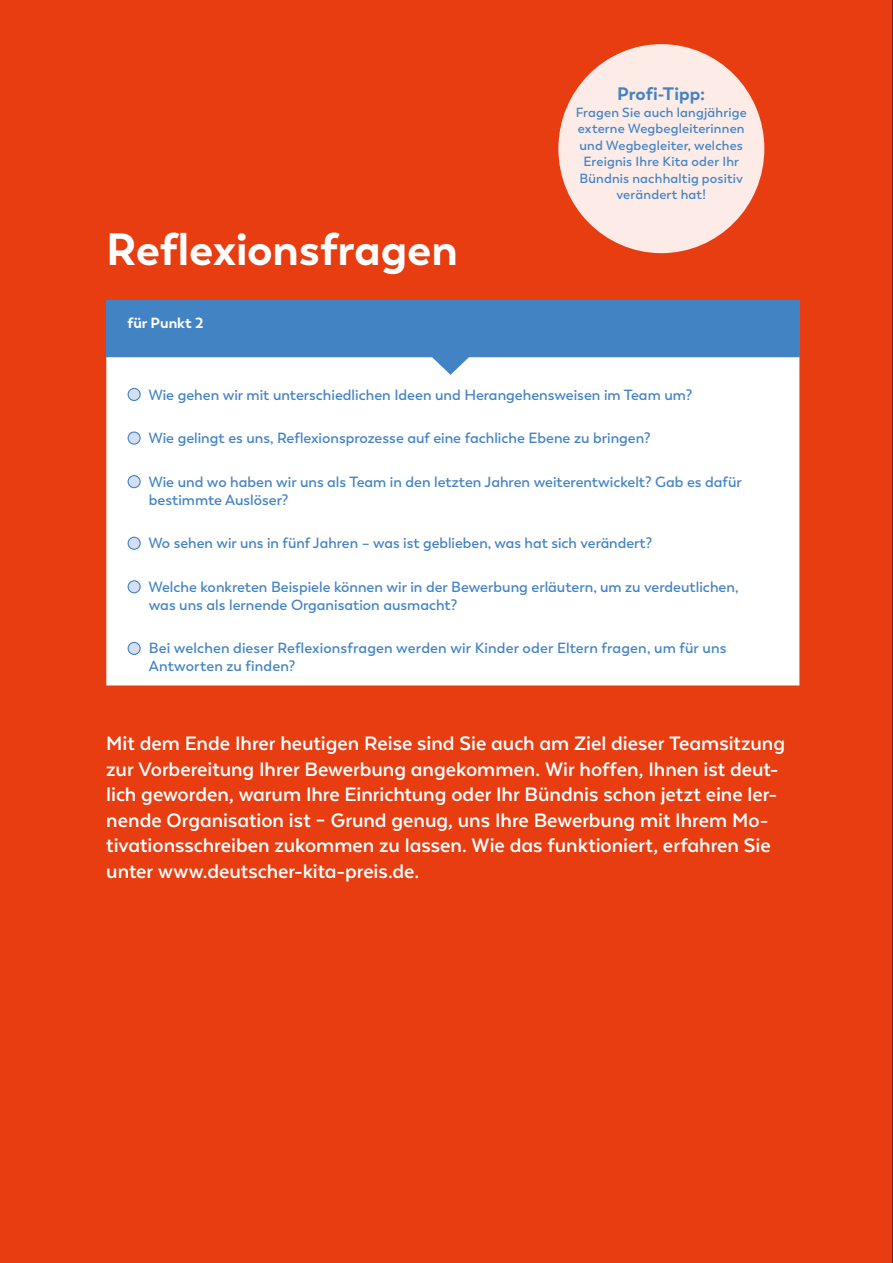
<style>
.page{position:relative;width:893px;height:1263px;background:#e73d11}
.page>*{position:absolute;margin:0;border:0;box-sizing:border-box;transform-origin:0 0}
.t1{font:700 45px "Trenda";letter-spacing:-.005em;color:#fff}
.t2{font:700 22.5px/25.5px "Texta Alt";color:#fff}
.t3{font:700 18px "Trenda";color:#4383c4}
.t4{font:600 14.7px/18px "Trenda";color:#4383c4}
.t5{font:700 14.7px "Trenda";color:#fff}
.t6{font:600 13.2px/16.5px "Trenda";letter-spacing:.015em;color:#4383c4;text-align:center}
</style>
<div class="page">
<div style="left:558px;top:44px;width:206px;height:209px;background:#fcebe6;border-radius:50%"></div>
<div style="left:106px;top:301px;width:693px;height:56px;background:#4283c4"></div>
<div style="left:106px;top:357px;width:693px;height:328px;background:#fff"></div>
<div style="left:128px;top:388px;width:12px;height:12px;background:#d6def2;border-radius:50%"></div>
<div style="left:128px;top:388px;width:13px;height:13px;border:1px solid #4283c4;border-radius:50%"></div>
<svg style="left:128px;top:432px;width:12px;height:12px"></svg>
<div style="left:128px;top:431px;width:13px;height:14px;border:1px solid #4283c4;border-radius:50%"></div>
<div style="left:128px;top:476px;width:12px;height:12px;background:#d6def2;border-radius:50%"></div>
<div style="left:128px;top:475px;width:13px;height:13px;border:1px solid #4283c4;border-radius:50%"></div>
<div style="left:128px;top:537px;width:12px;height:12px;background:#d6def2;border-radius:50%"></div>
<div style="left:128px;top:537px;width:13px;height:13px;border:1px solid #4283c4;border-radius:50%"></div>
<div style="left:128px;top:581px;width:12px;height:12px;background:#d6def2;border-radius:50%"></div>
<div style="left:128px;top:580px;width:13px;height:13px;border:1px solid #4283c4;border-radius:50%"></div>
<div style="left:128px;top:642px;width:12px;height:12px;background:#d6def2;border-radius:50%"></div>
<div style="left:128px;top:642px;width:13px;height:13px;border:1px solid #4283c4;border-radius:50%"></div>
<svg style="left:432px;top:357px;width:37px;height:18px"></svg>
<hr style="left:892px;top:0;width:1px;height:1263px;background:#000">
<h1 class="t1" style="left:106px;top:221px;width:353px">Reflexionsfragen</h1>
<p class="t5" style="left:128px;top:313px;width:77px">für Punkt 2</p>
<p class="t3" style="left:617px;top:83px;width:90px">Profi-Tipp:</p>
<p class="t6" style="left:576px;top:104px;width:173px">Fragen Sie auch langjährige externe Wegbegleiterinnen und Wegbegleiter, welches<br>Ereignis Ihre Kita oder Ihr<br>Bündnis nachhaltig positiv verändert hat!</p>
<p class="t4" style="left:149px;top:386px;width:545px">Wie gehen wir mit unterschiedlichen Ideen und Herangehensweisen im Team um?</p>
<p class="t4" style="left:149px;top:429px;width:503px">Wie gelingt es uns, Reflexionsprozesse auf eine fachliche Ebene zu bringen?</p>
<p class="t4" style="left:149px;top:473px;width:595px">Wie und wo haben wir uns als Team in den letzten Jahren weiterentwickelt? Gab es dafür bestimmte Auslöser?</p>
<p class="t4" style="left:149px;top:534px;width:505px">Wo sehen wir uns in fünf Jahren – was ist geblieben, was hat sich verändert?</p>
<p class="t4" style="left:149px;top:578px;width:591px">Welche konkreten Beispiele können wir in der Bewerbung erläutern, um zu verdeutlichen, was uns als lernende Organisation ausmacht?</p>
<p class="t4" style="left:149px;top:639px;width:579px">Bei welchen dieser Reflexionsfragen werden wir Kinder oder Eltern fragen, um für uns<br>Antworten zu finden?</p>
<p class="t2" style="left:106px;top:731px;width:680px">Mit dem Ende Ihrer heutigen Reise sind Sie auch am Ziel dieser Teamsitzung zur Vorbereitung Ihrer Bewerbung angekommen. Wir hoffen, Ihnen ist deut&shy;lich geworden, warum Ihre Einrichtung oder Ihr Bündnis schon jetzt eine ler&shy;nende Organisation ist – Grund genug, uns Ihre Bewerbung mit Ihrem Mo&shy;tivationsschreiben zukommen zu lassen. Wie das funktioniert, erfahren Sie unter www.deutscher-kita-preis.de.</p>
</div>
